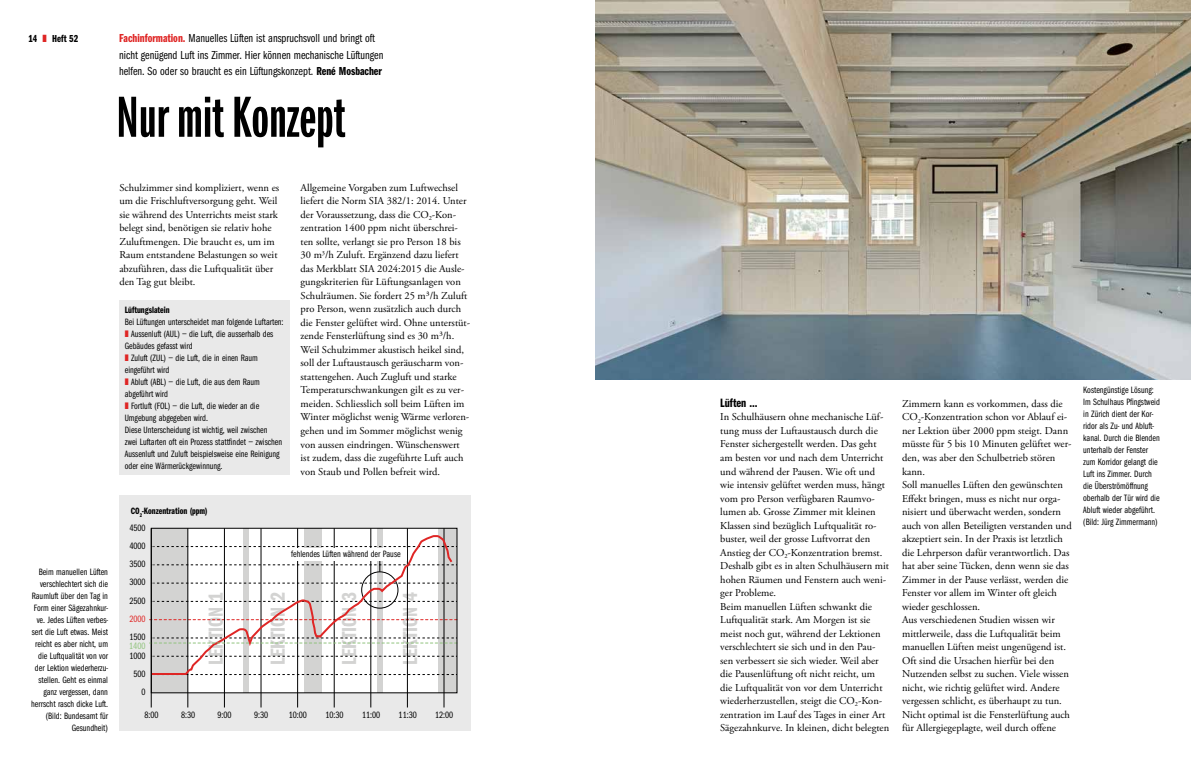
<style>
.page{position:relative;width:1191px;height:780px;background:#fff}
.page>*{position:absolute;margin:0;border:0;box-sizing:border-box;transform-origin:0 0}
.t1{font:600 60px "Franklin Got X Cmp ITC";letter-spacing:.005em;color:#000}
.t2{font:600 21px "Franklin Got Cmp ITC";color:#d3d3d2}
.t3{font:600 12.5px "Franklin Got Cmp ITC";color:#000}
.t4{font:12px/16.5px "Franklin Got Cmp ITC";color:#000}
.t5{font:10.5px/13.5px "Adobe Garamond Pro";color:#000}
.t6{font:600 10.5px "Franklin Got Cmp ITC";color:#000}
.t7{font:9.5px/12px "Franklin Got Cmp ITC";color:#000;text-align:right}
.t8{font:600 9.5px "Franklin Got Cmp ITC";color:#000}
.t9{font:9.5px "Franklin Got Cmp ITC";color:#df2625}
.t10{font:9.5px "Franklin Got Cmp ITC";color:#90c37d}
.s1{font-weight:600;color:#df2625}
.s2{font-weight:600}
</style>
<div class="page">
<div style="left:119px;top:300px;width:170px;height:174px;background:#e9e9e9"></div>
<div style="left:119px;top:495px;width:351px;height:235px;background:#e9e9e9"></div>
<div style="left:151px;top:528px;width:306px;height:164px;background:#d3d3d2"></div>
<div style="left:188px;top:528px;width:55px;height:164px;background:#fff"></div>
<div style="left:249px;top:528px;width:55px;height:164px;background:#fff"></div>
<div style="left:322px;top:528px;width:55px;height:164px;background:#fff"></div>
<div style="left:383px;top:528px;width:55px;height:164px;background:#fff"></div>
<hr style="left:151px;top:528px;width:1px;height:179px;background:#000">
<hr style="left:188px;top:528px;width:1px;height:179px;background:#000">
<hr style="left:224px;top:528px;width:1px;height:179px;background:#000">
<hr style="left:261px;top:528px;width:1px;height:179px;background:#000">
<hr style="left:297px;top:528px;width:1px;height:179px;background:#000">
<hr style="left:334px;top:528px;width:1px;height:179px;background:#000">
<hr style="left:371px;top:528px;width:1px;height:179px;background:#000">
<hr style="left:407px;top:528px;width:1px;height:179px;background:#000">
<hr style="left:444px;top:528px;width:1px;height:179px;background:#000">
<svg style="left:149px;top:533px;width:305px;height:143px"></svg>
<svg style="left:153px;top:561px;width:301px;height:11px"></svg>
<div style="left:282px;top:549px;width:125px;height:12px;background:#fff"></div>
<svg style="left:149px;top:619px;width:306px;height:24px"></svg>
<div style="left:151px;top:528px;width:306px;height:165px;border:1px solid #000"></div>
<img style="left:596px;top:0;width:595px;height:380px">
<svg style="left:1143px;top:35px;width:4px;height:7px"></svg>
<p class="t6" style="left:28px;top:33px;width:10px">14</p>
<p class="t6" style="left:52px;top:33px;width:28px">Heft 52</p>
<p class="t4" style="left:119px;top:30px;width:266px"><span class="s1">Fachinformation.</span> Manuelles Lüften ist anspruchsvoll und bringt oft nicht genügend Luft ins Zimmer. Hier können mechanische Lüftungen helfen. So oder so braucht es ein Lüftungskonzept. <span class="s2">René Mosbacher</span></p>
<h1 class="t1" style="left:116px;top:85px;width:230px">Nur mit Konzept</h1>
<p class="t5" style="left:119px;top:181px;width:161px">Schulzimmer sind kompliziert, wenn es um die Frischluftversorgung geht. Weil sie während des Unterrichts meist stark belegt sind, benötigen sie relativ hohe Zuluftmengen. Die braucht es, um im Raum entstandene Belastungen so weit abzuführen, dass die Luftqualität über den Tag gut bleibt.</p>
<p class="t5" style="left:300px;top:181px;width:171px">Allgemeine Vorgaben zum Luftwechsel liefert die Norm SIA 382/1: 2014. Unter der Voraussetzung, dass die CO<sub>2</sub>-Kon&shy;zentration 1400 ppm nicht überschrei&shy;ten sollte, verlangt sie pro Person 18 bis 30 m<sup>3</sup>/h Zuluft. Ergänzend dazu liefert das Merkblatt SIA 2024:2015 die Ausle&shy;gungskriterien für Lüftungsanlagen von Schulräumen. Sie fordert 25 m³/h Zuluft pro Person, wenn zusätzlich auch durch die Fenster gelüftet wird. Ohne unterstüt&shy;zende Fensterlüftung sind es 30 m³/h.<br>Weil Schulzimmer akustisch heikel sind, soll der Luftaustausch geräuscharm von&shy;stattengehen. Auch Zugluft und starke Temperaturschwankungen gilt es zu ver&shy;meiden. Schliesslich soll beim Lüften im Winter möglichst wenig Wärme verloren&shy;gehen und im Sommer möglichst wenig von aussen eindringen. Wünschenswert ist zudem, dass die zugeführte Luft auch von Staub und Pollen befreit wird.</p>
<p class="t8" style="left:125px;top:304px;width:46px">Lüftungslatein</p>
<p class="t7" style="left:125px;top:316px;width:160px">Bei Lüftungen unterscheidet man folgende Luftarten:</p>
<p class="t7" style="left:131px;top:328px;width:144px">Aussenluft (AUL) – die Luft, die ausserhalb des</p>
<p class="t7" style="left:125px;top:340px;width:69px">Gebäudes gefasst wird</p>
<p class="t7" style="left:131px;top:352px;width:128px">Zuluft (ZUL) – die Luft, die in einen Raum</p>
<p class="t7" style="left:125px;top:364px;width:46px">eingeführt wird</p>
<p class="t7" style="left:131px;top:376px;width:130px">Abluft (ABL) – die Luft, die aus dem Raum</p>
<p class="t7" style="left:125px;top:388px;width:45px">abgeführt wird</p>
<p class="t7" style="left:131px;top:400px;width:130px">Fortluft (FOL) – die Luft, die wieder an die</p>
<p class="t7" style="left:125px;top:412px;width:85px">Umgebung abgegeben wird.</p>
<p class="t7" style="left:125px;top:424px;width:144px">Diese Unterscheidung ist wichtig, weil zwischen</p>
<p class="t7" style="left:125px;top:436px;width:159px">zwei Luftarten oft ein Prozess stattfindet – zwischen</p>
<p class="t7" style="left:125px;top:448px;width:156px">Aussenluft und Zuluft beispielsweise eine Reinigung</p>
<p class="t7" style="left:125px;top:460px;width:99px">oder eine Wärmerückgewinnung.</p>
<p class="t7" style="left:31px;top:566px;width:78px">Beim manuellen Lüften verschlechtert sich die<br>Raumluft über den Tag in<br>Form einer Sägezahnkur&shy;ve. Jedes Lüften verbes&shy;sert die Luft etwas. Meist reicht es aber nicht, um die Luftqualität von vor der Lektion wiederherzu&shy;stellen. Geht es einmal ganz vergessen, dann herrscht rasch dicke Luft. (Bild: Bundesamt für<br>Gesundheit)</p>
<p class="t8" style="left:131px;top:505px;width:78px">CO<sub>2</sub>-Konzentration (ppm)</p>
<p class="t7" style="left:129px;top:521px;width:18px">4500</p>
<p class="t7" style="left:129px;top:540px;width:18px">4000</p>
<p class="t7" style="left:129px;top:558px;width:18px">3500</p>
<p class="t7" style="left:129px;top:576px;width:18px">3000</p>
<p class="t7" style="left:129px;top:594px;width:18px">2500</p>
<p class="t9" style="left:129px;top:613px;width:18px">2000</p>
<p class="t7" style="left:129px;top:631px;width:18px">1500</p>
<p class="t10" style="left:129px;top:640px;width:18px">1400</p>
<p class="t7" style="left:129px;top:649px;width:18px">1000</p>
<p class="t7" style="left:133px;top:667px;width:14px">500</p>
<p class="t7" style="left:141px;top:686px;width:6px">0</p>
<p class="t7" style="left:291px;top:548px;width:111px">fehlendes Lüften während der Pause</p>
<h2 class="t2" style="left:204px;top:665px;width:74px;rotate:-90deg">LEKTION 1</h2>
<h2 class="t2" style="left:266px;top:665px;width:74px;rotate:-90deg">LEKTION 2</h2>
<h2 class="t2" style="left:337px;top:665px;width:74px;rotate:-90deg">LEKTION 3</h2>
<h2 class="t2" style="left:398px;top:665px;width:74px;rotate:-90deg">LEKTION 4</h2>
<p class="t7" style="left:144px;top:709px;width:16px">8:00</p>
<p class="t7" style="left:181px;top:709px;width:16px">8:30</p>
<p class="t7" style="left:218px;top:709px;width:16px">9:00</p>
<p class="t7" style="left:254px;top:709px;width:16px">9:30</p>
<p class="t7" style="left:289px;top:709px;width:20px">10:00</p>
<p class="t7" style="left:325px;top:709px;width:20px">10:30</p>
<p class="t7" style="left:362px;top:709px;width:20px">11:00</p>
<p class="t7" style="left:398px;top:709px;width:20px">11:30</p>
<p class="t7" style="left:435px;top:709px;width:20px">12:00</p>
<p class="t3" style="left:720px;top:396px;width:39px">Lüften ...</p>
<p class="t5" style="left:720px;top:410px;width:170px">In Schulhäusern ohne mechanische Lüf&shy;tung muss der Luftaustausch durch die Fenster sichergestellt werden. Das geht am besten vor und nach dem Unterricht und während der Pausen. Wie oft und wie intensiv gelüftet werden muss, hängt vom pro Person verfügbaren Raumvo&shy;lumen ab. Grosse Zimmer mit kleinen Klassen sind bezüglich Luftqualität ro&shy;buster, weil der grosse Luftvorrat den Anstieg der CO<sub>2</sub>-Konzentration bremst.<br>Deshalb gibt es in alten Schulhäusern mit hohen Räumen und Fenstern auch weni&shy;ger Probleme.<br>Beim manuellen Lüften schwankt die Luftqualität stark. Am Morgen ist sie meist noch gut, während der Lektionen verschlechtert sie sich und in den Pau&shy;sen verbessert sie sich wieder. Weil aber die Pausenlüftung oft nicht reicht, um die Luftqualität von vor dem Unterricht wiederherzustellen, steigt die CO<sub>2</sub>-Kon&shy;zentration im Lauf des Tages in einer Art Sägezahnkurve. In kleinen, dicht belegten</p>
<p class="t5" style="left:902px;top:397px;width:171px">Zimmern kann es vorkommen, dass die CO<sub>2</sub>-Konzentration schon vor Ablauf ei&shy;ner Lektion über 2000 ppm steigt. Dann müsste für 5 bis 10 Minuten gelüftet wer&shy;den, was aber den Schulbetrieb stören kann.<br>Soll manuelles Lüften den gewünschten Effekt bringen, muss es nicht nur orga&shy;nisiert und überwacht werden, sondern auch von allen Beteiligten verstanden und akzeptiert sein. In der Praxis ist letztlich die Lehrperson dafür verantwortlich. Das hat aber seine Tücken, denn wenn sie das Zimmer in der Pause verlässt, werden die Fenster vor allem im Winter oft gleich wieder geschlossen.<br>Aus verschiedenen Studien wissen wir mittlerweile, dass die Luftqualität beim manuellen Lüften meist ungenügend ist.<br>Oft sind die Ursachen hierfür bei den Nutzenden selbst zu suchen. Viele wissen nicht, wie richtig gelüftet wird. Andere vergessen schlicht, es überhaupt zu tun.<br>Nicht optimal ist die Fensterlüftung auch für Allergiegeplagte, weil durch offene</p>
<p class="t7" style="left:1083px;top:383px;width:78px;text-align:left">Kostengünstige Lösung:<br>Im Schulhaus Pfingstweid in Zürich dient der Kor&shy;ridor als Zu- und Abluft&shy;kanal. Durch die Blenden unterhalb der Fenster zum Korridor gelangt die<br>Luft ins Zimmer. Durch die Überströmöffnung oberhalb der Tür wird die<br>Abluft wieder abgeführt. (Bild: Jürg Zimmermann)</p>
</div>
